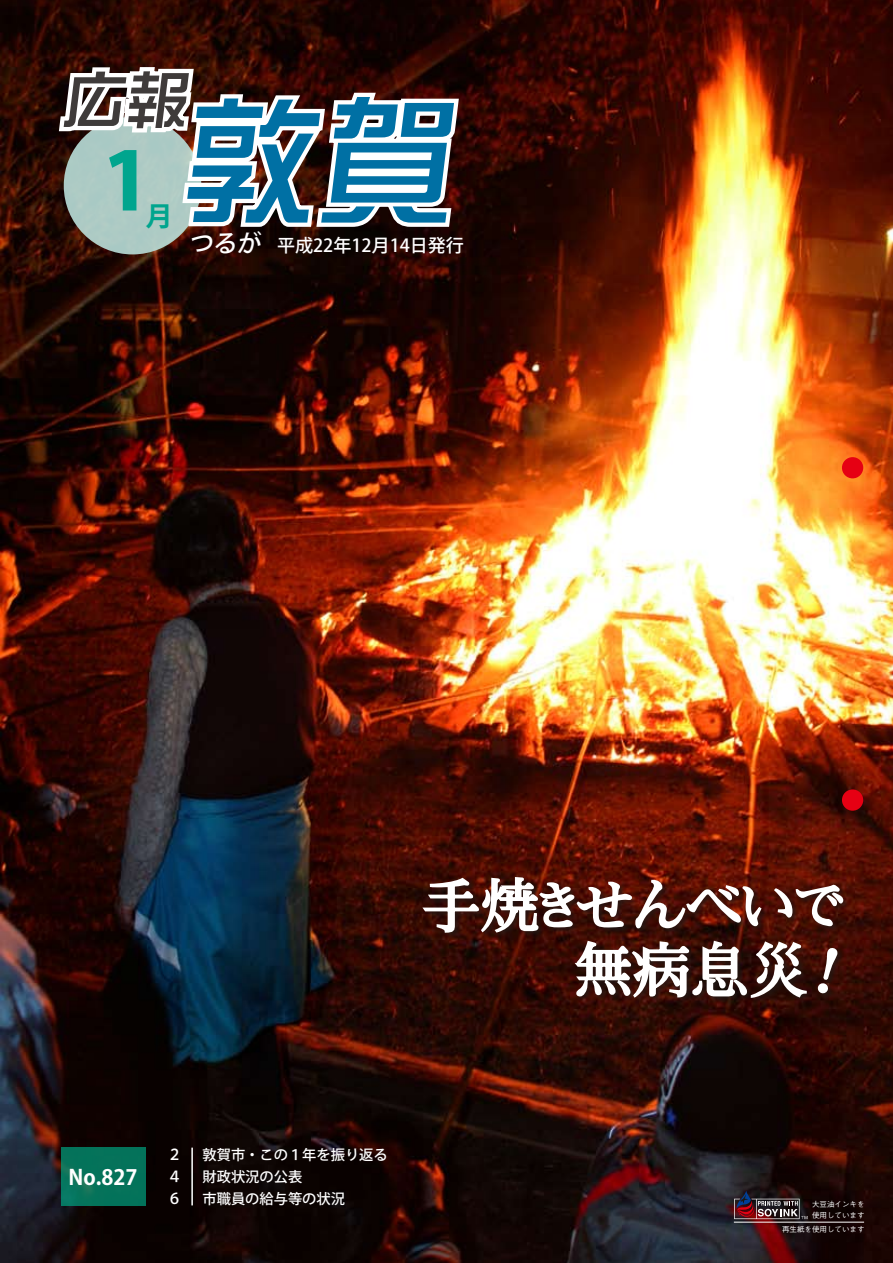
<style>
.page{position:relative;width:893px;height:1263px;background:#fff}
.page>*{position:absolute;margin:0;border:0;box-sizing:border-box;transform-origin:0 0}
.t1{font:138px "DF So Gei Std W5";color:#0070a4}
.t2{font:800 79.5px "Koz Go Pro";color:#00a58e}
.t3{font:63px "DF So Gei Std W5";color:#3f3b3a}
.t4{font:700 58.5px "Futo Min A101 Pro";color:#fff}
.t5{font:700 27px "Koz Go Pro";color:#00a58e}
.t6{font:500 24px "Koz Go Pro";color:#fff}
.t7{font:700 21px "Koz Go Pro";color:#fff}
.t8{font:500 18px "Koz Go Pro";color:#fff}
.t9{font:500 15px/21.8px "Koz Go Pro";color:#fff;text-align:justify;scale:.95 1}
.t10{font:500 14.25px/21.8px "Koz Go Pro";color:#fff}
.t11{font:500 7.5px/10.5px "Gothic BBB Pro";color:#fff}
.s1{font-size:52.5px}
</style>
<div class="page">
<img style="left:0;top:0;width:893px;height:1263px">
<div style="left:421px;top:875px;width:429px;height:129px;background:#231916;opacity:.8"></div>
<hr style="left:191px;top:1147px;width:2px;height:58px;background:#fff">
<svg style="left:61px;top:1147px;width:84px;height:59px;background:#05735a"></svg>
<div style="left:64px;top:117px;width:137px;height:137px;background:#adcac4;border-radius:50%"></div>
<svg style="left:54px;top:62px;width:410px;height:169px"></svg>
<svg style="left:734px;top:1191px;width:73px;height:28px;background:#50383e"></svg>
<hr style="left:734px;top:1222px;width:130px;height:1px;background:#fff">
<div style="left:842px;top:457px;width:21px;height:21px;background:#e60013;border-radius:50%"></div>
<div style="left:842px;top:789px;width:21px;height:22px;background:#e60013;border-radius:50%"></div>
<svg style="left:420px;top:876px;width:424px;height:123px;background:#643f39"></svg>
<h3 class="t3" style="left:61px;top:66px;width:136px">広報</h3>
<h1 class="t1" style="left:178px;top:87px;width:295px">敦賀</h1>
<h3 class="t6" style="left:189px;top:227px;width:78px">つるが</h3>
<h2 class="t2" style="left:104px;top:129px;width:48px">1</h2>
<h3 class="t5" style="left:146px;top:199px;width:28px">月</h3>
<p class="t8" style="left:277px;top:234px;width:188px">平成22年12月14日発行</p>
<h3 class="t4" style="left:422px;top:860px;width:424px">手焼<span class="s1">き</span>せんべい<span class="s1">で</span></h3>
<h3 class="t4" style="left:574px;top:924px;width:236px">無病息災</h3>
<h3 class="t7" style="left:69px;top:1163px;width:71px">No.827</h3>
<p class="t9" style="left:167px;top:1145px;width:16px">２<br>４<br>６</p>
<p class="t10" style="left:202px;top:1145px;width:187px">敦賀市・この１年を振り返る財政状況の公表<br>市職員の給与等の状況</p>
<p class="t11" style="left:812px;top:1198px;width:54px">大豆油インキを使用しています</p>
<p class="t11" style="left:782px;top:1223px;width:84px">再生紙を使用しています</p>
</div>
